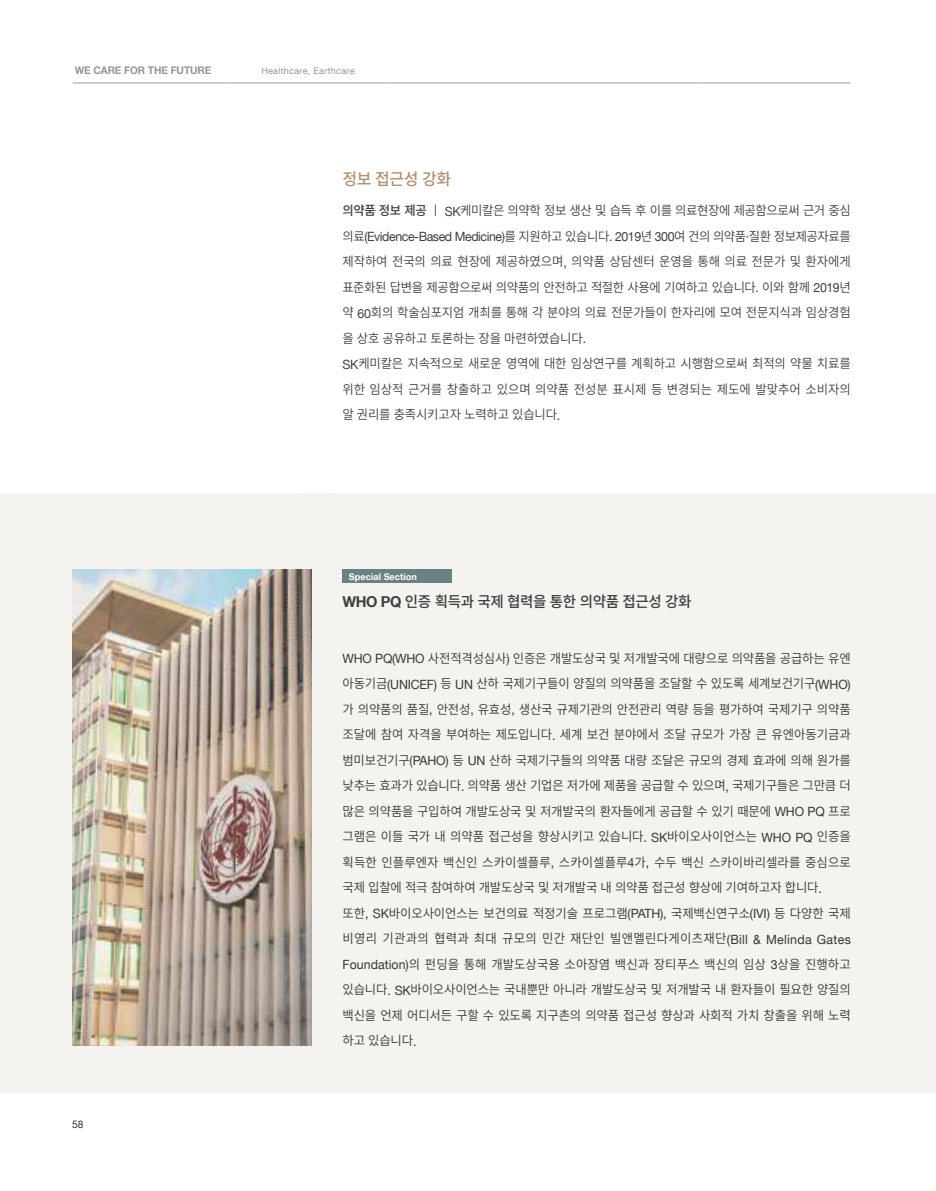
<style>
.page{position:relative;width:936px;height:1191px;background:#fff}
.page>*{position:absolute;margin:0;border:0;box-sizing:border-box;transform-origin:0 0}
.t1{font:500 16.5px "Noto Sans CJ Kkr";letter-spacing:-.025em;color:#ae9072}
.t2{font:500 15px "Noto Sans CJ Kkr";letter-spacing:-.025em;color:#3e3e3f}
.t3{font:600 12.75px/25.5px "Noto Sans CJ Kkr";letter-spacing:-.015em;color:#363536}
.t4{font:600 12.75px/25.5px "Noto Sans CJ Kkr";letter-spacing:-.015em;color:#3e3e3f}
.t5{font:12.75px "Helvetica Neue LT";letter-spacing:-.035em;color:#3e3e3f}
.t6{font:600 12.75px "Noto Sans CJ Kkr";letter-spacing:-.035em;color:#3e3e3f}
.t7{font:700 10.5px "Helvetica 75";letter-spacing:-.005em;color:#939598;scale:.96 1}
.t8{font:10.5px "Helvetica Neue LT";color:#363536}
.t9{font:700 9.15px "Helvetica 75";color:#fff}
.t10{font:9px "Helvetica Neue LT";letter-spacing:.035em;color:#939598}
.s1{font-weight:500}
.s2{font-family:"Nanum Gothic";font-weight:400}
.s3{font-family:"Helvetica Neue LT";font-weight:400}
.s4{font-family:"Noto Sans CJ Kkr";font-weight:600}
.s5{font-family:"Helvetica 75";font-weight:700}
</style>
<div class="page">
<hr style="left:73px;top:82px;width:156px;height:2px;background:#bcbdc0">
<hr style="left:229px;top:82px;width:157px;height:2px;background:#bcbdc0">
<hr style="left:386px;top:82px;width:168px;height:2px;background:#bcbdc0">
<hr style="left:554px;top:82px;width:148px;height:2px;background:#bcbdc0">
<hr style="left:702px;top:82px;width:148px;height:2px;background:#bcbdc0">
<div style="left:0;top:494px;width:935px;height:599px;background:#f4f3f0"></div>
<div style="left:302px;top:493px;width:32px;height:600px;background:#f4f3f0"></div>
<img style="left:72px;top:569px;width:240px;height:476px">
<div style="left:342px;top:569px;width:110px;height:14px;background:#6c8186"></div>
<p class="t7" style="left:75px;top:63px;width:144px">WE CARE FOR THE FUTURE</p>
<p class="t10" style="left:261px;top:65px;width:95px">Healthcare, Earthcare</p>
<p class="t1" style="left:342px;top:170px;width:110px">정보 접근성 강화</p>
<p class="t6" style="left:342px;top:203px;width:510px"><span class="s1">의약품 정보 제공</span> <span class="s2">｜</span> <span class="s3">SK</span>케미칼은 의약학 정보 생산 및 습득 후 이를 의료현장에 제공함으로써 근거 중심</p>
<p class="t5" style="left:342px;top:229px;width:510px"><span class="s4">의료</span>(Evidence-Based Medicine)<span class="s4">를 지원하고 있습니다</span>. 2019<span class="s4">년</span> 300<span class="s4">여 건의 의약품</span>·<span class="s4">질환 정보제공자료를</span></p>
<p class="t4" style="left:342px;top:249px;width:510px">제작하여 전국의 의료 현장에 제공하였으며<span class="s3">,</span> 의약품 상담센터 운영을 통해 의료 전문가 및 환자에게 표준화된 답변을 제공함으로써 의약품의 안전하고 적절한 사용에 기여하고 있습니다<span class="s3">.</span> 이와 함께 <span class="s3">2019</span>년 약 <span class="s3">60</span>회의 학술심포지엄 개최를 통해 각 분야의 의료 전문가들이 한자리에 모여 전문지식과 임상경험 을 상호 공유하고 토론하는 장을 마련하였습니다<span class="s3">.<br>SK</span>케미칼은 지속적으로 새로운 영역에 대한 임상연구를 계획하고 시행함으로써 최적의 약물 치료를 위한 임상적 근거를 창출하고 있으며 의약품 전성분 표시제 등 변경되는 제도에 발맞추어 소비자의 알 권리를 충족시키고자 노력하고 있습니다<span class="s3">.</span></p>
<p class="t9" style="left:349px;top:571px;width:70px">Special Section</p>
<p class="t2" style="left:342px;top:592px;width:350px"><span class="s5">WHO PQ</span> 인증 획득과 국제 협력을 통한 의약품 접근성 강화</p>
<p class="t8" style="left:72px;top:1118px;width:13px">58</p>
<p class="t3" style="left:342px;top:645px;width:510px"><span class="s3">WHO PQ(WHO</span> 사전적격성심사<span class="s3">)</span> 인증은 개발도상국 및 저개발국에 대량으로 의약품을 공급하는 유엔 아동기금<span class="s3">(UNICEF)</span> 등 <span class="s3">UN</span> 산하 국제기구들이 양질의 의약품을 조달할 수 있도록 세계보건기구<span class="s3">(WHO) </span>가 의약품의 품질<span class="s3">,</span> 안전성<span class="s3">,</span> 유효성<span class="s3">,</span> 생산국 규제기관의 안전관리 역량 등을 평가하여 국제기구 의약품 조달에 참여 자격을 부여하는 제도입니다<span class="s3">.</span> 세계 보건 분야에서 조달 규모가 가장 큰 유엔아동기금과 범미보건기구<span class="s3">(PAHO)</span> 등 <span class="s3">UN</span> 산하 국제기구들의 의약품 대량 조달은 규모의 경제 효과에 의해 원가를 낮추는 효과가 있습니다<span class="s3">.</span> 의약품 생산 기업은 저가에 제품을 공급할 수 있으며<span class="s3">,</span> 국제기구들은 그만큼 더 많은 의약품을 구입하여 개발도상국 및 저개발국의 환자들에게 공급할 수 있기 때문에 <span class="s3">WHO PQ</span> 프로 그램은 이들 국가 내 의약품 접근성을 향상시키고 있습니다<span class="s3">. SK</span>바이오사이언스는 <span class="s3">WHO PQ</span> 인증을 획득한 인플루엔자 백신인 스카이셀플루<span class="s3">,</span> 스카이셀플루<span class="s3">4</span>가<span class="s3">,</span> 수두 백신 스카이바리셀라를 중심으로 국제 입찰에 적극 참여하여 개발도상국 및 저개발국 내 의약품 접근성 향상에 기여하고자 합니다<span class="s3">. </span>또한<span class="s3">, SK</span>바이오사이언스는 보건의료 적정기술 프로그램<span class="s3">(PATH),</span> 국제백신연구소<span class="s3">(IVI)</span> 등 다양한 국제 비영리 기관과의 협력과 최대 규모의 민간 재단인 빌앤멜린다게이츠재단<span class="s3">(Bill &amp; Melinda Gates Foundation)</span>의 펀딩을 통해 개발도상국용 소아장염 백신과 장티푸스 백신의 임상 <span class="s3">3</span>상을 진행하고 있습니다<span class="s3">. SK</span>바이오사이언스는 국내뿐만 아니라 개발도상국 및 저개발국 내 환자들이 필요한 양질의 백신을 언제 어디서든 구할 수 있도록 지구촌의 의약품 접근성 향상과 사회적 가치 창출을 위해 노력 하고 있습니다<span class="s3">.</span></p>
</div>
